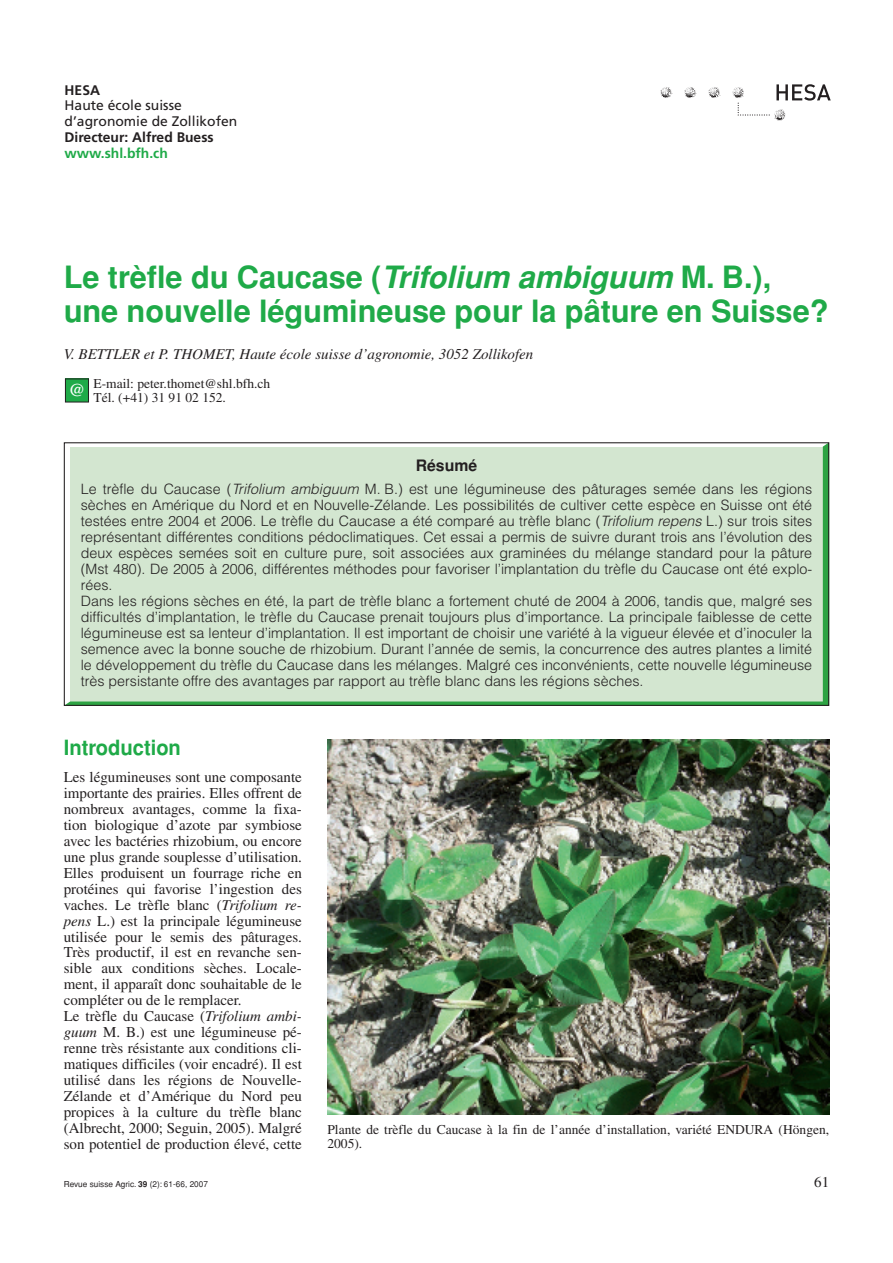
<style>
.page{position:relative;width:893px;height:1263px;background:#fff}
.page>*{position:absolute;margin:0;border:0;box-sizing:border-box;transform-origin:0 0}
.t1{font:700 30.75px/34px "Helvetica";letter-spacing:-.005em;color:#1faa48}
.t2{font:700 21px "Helvetica";color:#1faa48;scale:.96 1}
.t3{font:700 15.75px "Helvetica";color:#231f20}
.t4{font:15px/15.9px "Times";color:#231f20}
.t5{font:italic 15px "Times";color:#231f20}
.t6{font:300 14.25px/15.9px "Helvetica";color:#231f20}
.t7{font:13.8px/15.8px "Frutiger";color:#231f20}
.t8{font:700 13.8px "Frutiger";color:#231f20}
.t9{font:700 13.8px "Frutiger";color:#1faa48}
.t10{font:13.5px/14.2px "Times";color:#231f20}
.t11{font:8.25px "Helvetica";color:#231f20}
.s1{font-style:italic}
.s2{font-weight:700}
</style>
<div class="page">
<div style="left:66px;top:444px;width:761px;height:260px;background:#d3e6d0"></div>
<svg style="left:708px;top:87px;width:12px;height:11px"></svg>
<svg style="left:684px;top:87px;width:12px;height:11px"></svg>
<svg style="left:660px;top:87px;width:12px;height:11px"></svg>
<svg style="left:733px;top:84px;width:98px;height:37px"></svg>
<div style="left:65px;top:379px;width:24px;height:23px;background:#1faa48"></div>
<div style="left:65px;top:379px;width:24px;height:23px;border:1px solid #231f20"></div>
<div style="left:64px;top:442px;width:765px;height:264px;border:1px solid #231f20"></div>
<img style="left:327px;top:740px;width:502px;height:374px">
<p class="t8" style="left:65px;top:84px;width:37px">HESA</p>
<p class="t7" style="left:65px;top:99px;width:174px">Haute école suisse d’agronomie de Zollikofen</p>
<p class="t8" style="left:65px;top:131px;width:151px">Directeur: Alfred Buess</p>
<p class="t9" style="left:65px;top:147px;width:105px">www.shl.bfh.ch</p>
<h1 class="t1" style="left:64px;top:261px;width:766px">Le trèfle du Caucase (<span class="s1">Trifolium ambiguum</span> M. B.), une nouvelle légumineuse pour la pâture en Suisse?</h1>
<p class="t5" style="left:64px;top:349px;width:471px">V. BETTLER et P. THOMET, Haute école suisse d’agronomie, 3052 Zollikofen</p>
<p class="t10" style="left:69px;top:378px;width:202px;text-indent:24px">E-mail: peter.thomet@shl.bfh.ch <sup>@</sup> Tél. (+41) 31 91 02 152.</p>
<p class="t3" style="left:416px;top:456px;width:63px">Résumé</p>
<p class="t6" style="left:81px;top:481px;width:733px">Le trèfle du Caucase (<span class="s1">Trifolium ambiguum</span> M. B.) est une légumineuse des pâturages semée dans les régions sèches en Amérique du Nord et en Nouvelle-Zélande. Les possibilités de cultiver cette espèce en Suisse ont été testées entre 2004 et 2006. Le trèfle du Caucase a été comparé au trèfle blanc (<span class="s1">Trifolium repens</span> L.) sur trois sites représentant différentes conditions pédoclimatiques. Cet essai a permis de suivre durant trois ans l’évolution des deux espèces semées soit en culture pure, soit associées aux graminées du mélange standard pour la pâture (Mst 480). De 2005 à 2006, différentes méthodes pour favoriser l’implantation du trèfle du Caucase ont été explo&shy;rées.<br>Dans les régions sèches en été, la part de trèfle blanc a fortement chuté de 2004 à 2006, tandis que, malgré ses difficultés d’implantation, le trèfle du Caucase prenait toujours plus d’importance. La principale faiblesse de cette légumineuse est sa lenteur d’implantation. Il est important de choisir une variété à la vigueur élevée et d’inoculer la semence avec la bonne souche de rhizobium. Durant l’année de semis, la concurrence des autres plantes a limité le développement du trèfle du Caucase dans les mélanges. Malgré ces inconvénients, cette nouvelle légumineuse très persistante offre des avantages par rapport au trèfle blanc dans les régions sèches.</p>
<h2 class="t2" style="left:64px;top:736px;width:124px">Introduction</h2>
<p class="t4" style="left:64px;top:771px;width:240px">Les légumineuses sont une composante importante des prairies. Elles offrent de nombreux avantages, comme la fixa&shy;tion biologique d’azote par symbiose avec les bactéries rhizobium, ou encore une plus grande souplesse d’utilisation.<br>Elles produisent un fourrage riche en protéines qui favorise l’ingestion des vaches. Le trèfle blanc (<span class="s1">Trifolium re&shy;pens</span> L.) est la principale légumineuse utilisée pour le semis des pâturages.<br>Très productif, il est en revanche sen&shy;sible aux conditions sèches. Locale&shy;ment, il apparaît donc souhaitable de le compléter ou de le remplacer.<br>Le trèfle du Caucase (<span class="s1">Trifolium ambi&shy;guum</span> M. B.) est une légumineuse pé&shy;renne très résistante aux conditions cli&shy;matiques difficiles (voir encadré). Il est utilisé dans les régions de Nouvelle-Zélande et d’Amérique du Nord peu propices à la culture du trèfle blanc (Albrecht, 2000; Seguin, 2005). Malgré son potentiel de production élevé, cette</p>
<p class="t11" style="left:64px;top:1179px;width:146px">Revue suisse Agric. <span class="s2">39</span> (2): 61-66, 2007</p>
<p class="t4" style="left:814px;top:1175px;width:16px">61</p>
<p class="t10" style="left:327px;top:1124px;width:503px;line-height:13.8px">Plante de trèfle du Caucase à la fin de l’année d’installation, variété ENDURA (Höngen,<br>2005).</p>
</div>
